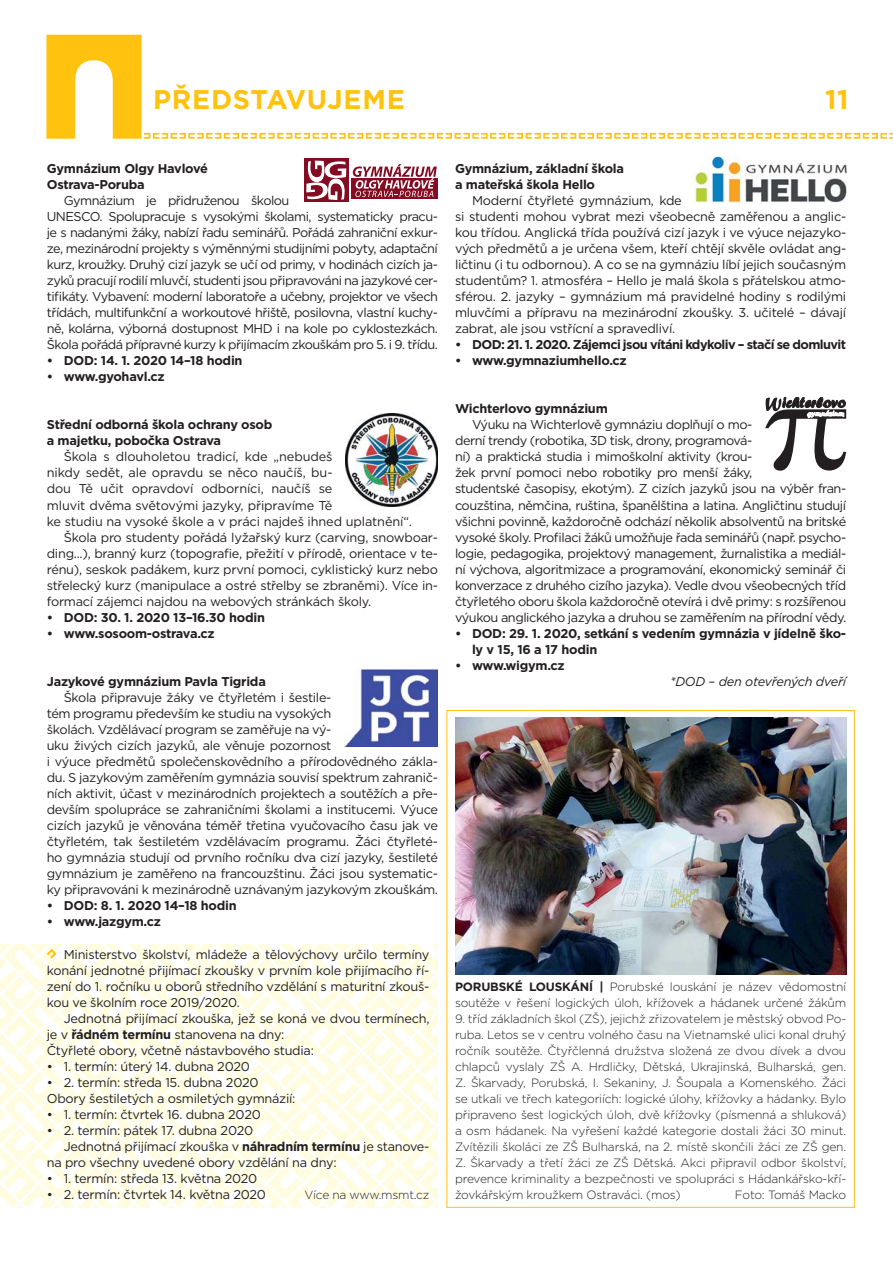
<style>
.page{position:relative;width:893px;height:1263px;background:#fff}
.page>*{position:absolute;margin:0;border:0;box-sizing:border-box;transform-origin:0 0}
.t1{font:700 27px "Gotham";letter-spacing:.03em;color:#ffc20e}
.t2{font:12.75px/16px "Gotham";letter-spacing:-.03em;color:#231f20}
.t3{font:700 12.75px/16px "Gotham";letter-spacing:-.02em;color:#231f20}
.t4{font:12.75px "Gotham";letter-spacing:-.01em;color:#231f20}
.t5{font:700 12.75px "Gotham";letter-spacing:-.045em;color:#231f20}
.t6{font:italic 12.75px "Gotham";letter-spacing:-.02em;color:#231f20}
.t7{font:300 12px/16px "Gotham";letter-spacing:-.015em;color:#231f20}
.s1{font-weight:700}
</style>
<div class="page">
<svg style="left:47px;top:35px;width:846px;height:104px"></svg>
<svg style="left:0;top:945px;width:438px;height:263px"></svg>
<img style="left:694px;top:157px;width:152px;height:45px">
<svg style="left:765px;top:397px;width:81px;height:74px"></svg>
<div style="left:351px;top:178px;width:87px;height:21px;background:#830c22"></div>
<div style="left:304px;top:158px;width:44px;height:44px;background:#830c22"></div>
<svg style="left:306px;top:161px;width:40px;height:39px"></svg>
<svg style="left:353px;top:164px;width:84px;height:33px"></svg>
<img style="left:345px;top:413px;width:93px;height:93px">
<img style="left:344px;top:670px;width:94px;height:77px">
<img style="left:455px;top:718px;width:391px;height:256px">
<h1 class="t1" style="left:153px;top:88px;width:253px">PŘEDSTAVUJEME</h1>
<h1 class="t1" style="left:825px;top:88px;width:25px">11</h1>
<p class="t3" style="left:47px;top:161px;width:163px">Gymnázium Olgy Havlové<br>Ostrava-Poruba</p>
<p class="t2" style="left:47px;top:193px;width:393px;text-indent:17px">Gymnázium je přidruženou školou<br>UNESCO. Spolupracuje s vysokými školami, systematicky pracu&shy;je s nadanými žáky, nabízí řadu seminářů. Pořádá zahraniční exkur&shy;ze, mezinárodní projekty s výměnnými studijními pobyty, adaptační kurz, kroužky. Druhý cizí jazyk se učí od primy, v hodinách cizích ja&shy;zyků pracují rodilí mluvčí, studenti jsou připravováni na jazykové cer&shy;tifikáty. Vybavení: moderní laboratoře a učebny, projektor ve všech třídách, multifunkční a workoutové hřiště, posilovna, vlastní kuchy&shy;ně, kolárna, výborná dostupnost MHD i na kole po cyklostezkách.<br>Škola pořádá přípravné kurzy k přijímacím zkouškám pro 5. i 9. třídu.</p>
<p class="t3" style="left:47px;top:354px;width:197px">• DOD: 14. 1. 2020 14–18 hodin</p>
<p class="t3" style="left:47px;top:370px;width:119px">• www.gyohavl.cz</p>
<p class="t3" style="left:47px;top:418px;width:227px">Střední odborná škola ochrany osob a majetku, pobočka Ostrava</p>
<p class="t4" style="left:64px;top:451px;width:270px">Škola s dlouholetou tradicí, kde „nebudeš</p>
<p class="t4" style="left:47px;top:467px;width:287px">nikdy sedět, ale opravdu se něco naučíš, bu-</p>
<p class="t4" style="left:47px;top:483px;width:287px">dou Tě učit opravdoví odborníci, naučíš se</p>
<p class="t4" style="left:47px;top:499px;width:287px">mluvit dvěma světovými jazyky, připravíme Tě</p>
<p class="t4" style="left:47px;top:515px;width:367px">ke studiu na vysoké škole a v práci najdeš ihned uplatnění“.</p>
<p class="t2" style="left:64px;top:530px;width:376px">Škola pro studenty pořádá lyžařský kurz (carving, snowboar-</p>
<p class="t2" style="left:47px;top:546px;width:393px">ding...), branný kurz (topografie, přežití v přírodě, orientace v te-</p>
<p class="t2" style="left:47px;top:562px;width:393px">rénu), seskok padákem, kurz první pomoci, cyklistický kurz nebo</p>
<p class="t2" style="left:47px;top:578px;width:393px">střelecký kurz (manipulace a ostré střelby se zbraněmi). Více in-</p>
<p class="t2" style="left:47px;top:594px;width:326px">formací zájemci najdou na webových stránkách školy.</p>
<p class="t3" style="left:47px;top:610px;width:220px">• DOD: 30. 1. 2020 13–16.30 hodin</p>
<p class="t3" style="left:47px;top:626px;width:169px">• www.sosoom-ostrava.cz</p>
<p class="t3" style="left:47px;top:674px;width:221px">Jazykové gymnázium Pavla Tigrida</p>
<p class="t2" style="left:47px;top:690px;width:393px;text-indent:17px">Škola připravuje žáky ve čtyřletém i šestile-<br>tém programu především ke studiu na vysokých<br>školách. Vzdělávací program se zaměřuje na vý-<br>uku živých cizích jazyků, ale věnuje pozornost<br>i výuce předmětů společenskovědního a přírodovědného zákla&shy;du. S jazykovým zaměřením gymnázia souvisí spektrum zahranič&shy;ních aktivit, účast v mezinárodních projektech a soutěžích a pře&shy;devším spolupráce se zahraničními školami a institucemi. Výuce cizích jazyků je věnována téměř třetina vyučovacího času jak ve čtyřletém, tak šestiletém vzdělávacím programu. Žáci čtyřleté&shy;ho gymnázia studují od prvního ročníku dva cizí jazyky, šestileté gymnázium je zaměřeno na francouzštinu. Žáci jsou systematic&shy;ky připravováni k mezinárodně uznávaným jazykovým zkouškám.</p>
<p class="t3" style="left:47px;top:899px;width:191px">• DOD: 8. 1. 2020 14–18 hodin</p>
<p class="t3" style="left:47px;top:915px;width:116px">• www.jazgym.cz</p>
<p class="t2" style="left:47px;top:947px;width:384px;text-align:justify;text-indent:17px">Ministerstvo školství, mládeže a tělovýchovy určilo termíny konání jednotné přijímací zkoušky v prvním kole přijímacího ří&shy;zení do 1. ročníku u oborů středního vzdělání s maturitní zkouš&shy;kou ve školním roce 2019/2020.</p>
<p class="t2" style="left:47px;top:1011px;width:384px;text-indent:17px">Jednotná přijímací zkouška, jež se koná ve dvou termínech, je v <span class="s1">řádném termínu</span> stanovena na dny:<br>Čtyřleté obory, včetně nástavbového studia:</p>
<p class="t2" style="left:47px;top:1059px;width:205px">• 1. termín: úterý 14. dubna 2020</p>
<p class="t2" style="left:47px;top:1075px;width:250px">• 2. termín: středa 15. dubna 2020<br>Obory šestiletých a osmiletých gymnázií:</p>
<p class="t2" style="left:47px;top:1107px;width:216px">• 1. termín: čtvrtek 16. dubna 2020</p>
<p class="t2" style="left:47px;top:1123px;width:208px">• 2. termín: pátek 17. dubna 2020</p>
<p class="t2" style="left:64px;top:1139px;width:367px">Jednotná přijímací zkouška v <span class="s1">náhradním termínu</span> je stanove-</p>
<p class="t2" style="left:47px;top:1155px;width:291px">na pro všechny uvedené obory vzdělání na dny:</p>
<p class="t2" style="left:47px;top:1171px;width:212px">• 1. termín: středa 13. května 2020</p>
<p class="t2" style="left:47px;top:1187px;width:221px">• 2. termín: čtvrtek 14. května 2020</p>
<p class="t7" style="left:305px;top:1187px;width:126px">Více na www.msmt.cz</p>
<p class="t3" style="left:455px;top:161px;width:171px">Gymnázium, základní škola a mateřská škola Hello</p>
<p class="t2" style="left:455px;top:193px;width:393px;text-indent:17px">Moderní čtyřleté gymnázium, kde<br>si studenti mohou vybrat mezi všeobecně zaměřenou a anglic&shy;kou třídou. Anglická třída používá cizí jazyk i ve výuce nejazyko&shy;vých předmětů a je určena všem, kteří chtějí skvěle ovládat ang&shy;ličtinu (i tu odbornou). A co se na gymnáziu líbí jejich současným studentům? 1. atmosféra – Hello je malá škola s přátelskou atmo&shy;sférou. 2. jazyky – gymnázium má pravidelné hodiny s rodilými mluvčími a přípravu na mezinárodní zkoušky. 3. učitelé – dávají zabrat, ale jsou vstřícní a spravedliví.</p>
<p class="t5" style="left:455px;top:339px;width:393px">• DOD: 21. 1. 2020. Zájemci jsou vítáni kdykoliv – stačí se domluvit</p>
<p class="t3" style="left:455px;top:354px;width:173px">• www.gymnaziumhello.cz</p>
<p class="t3" style="left:455px;top:402px;width:154px">Wichterlovo gymnázium</p>
<p class="t2" style="left:455px;top:418px;width:393px;text-indent:17px">Výuku na Wichterlově gymnáziu doplňují o mo-<br>derní trendy (robotika, 3D tisk, drony, programová-<br>ní) a praktická studia i mimoškolní aktivity (krou-<br>žek první pomoci nebo robotiky pro menší žáky,<br>studentské časopisy, ekotým). Z cizích jazyků jsou na výběr fran&shy;couzština, němčina, ruština, španělština a latina. Angličtinu studují všichni povinně, každoročně odchází několik absolventů na britské vysoké školy. Profilaci žáků umožňuje řada seminářů (např. psycho&shy;logie, pedagogika, projektový management, žurnalistika a mediál&shy;ní výchova, algoritmizace a programování, ekonomický seminář či konverzace z druhého cizího jazyka). Vedle dvou všeobecných tříd čtyřletého oboru škola každoročně otevírá i dvě primy: s rozšířenou výukou anglického jazyka a druhou se zaměřením na přírodní vědy.</p>
<p class="t3" style="left:472px;top:626px;width:376px;text-indent:-17px">• DOD: 29. 1. 2020, setkání s vedením gymnázia v jídelně ško&shy;ly v 15, 16 a 17 hodin</p>
<p class="t3" style="left:455px;top:658px;width:111px">• www.wigym.cz</p>
<p class="t6" style="left:670px;top:676px;width:178px">*DOD – den otevřených dveří</p>
<p class="t7" style="left:455px;top:979px;width:393px"><span class="s1">PORUBSKÉ LOUSKÁNÍ |</span> Porubské louskání je název vědomostní soutěže v řešení logických úloh, křížovek a hádanek určené žákům</p>
<p class="t7" style="left:455px;top:1011px;width:393px;text-align:justify">9. tříd základních škol (ZŠ), jejichž zřizovatelem je městský obvod Po&shy;ruba. Letos se v centru volného času na Vietnamské ulici konal druhý ročník soutěže. Čtyřčlenná družstva složená ze dvou dívek a dvou chlapců vyslaly ZŠ A. Hrdličky, Dětská, Ukrajinská, Bulharská, gen.<br>Z. Škarvady, Porubská, I. Sekaniny, J. Šoupala a Komenského. Žáci se utkali ve třech kategoriích: logické úlohy, křížovky a hádanky. Bylo připraveno šest logických úloh, dvě křížovky (písmenná a shluková) a osm hádanek. Na vyřešení každé kategorie dostali žáci 30 minut.<br>Zvítězili školáci ze ZŠ Bulharská, na 2. místě skončili žáci ze ZŠ gen.<br>Z. Škarvady a třetí žáci ze ZŠ Dětská. Akci připravil odbor školství, prevence kriminality a bezpečnosti ve spolupráci s Hádankářsko-kří&shy;žovkářským kroužkem Ostraváci. (mos)</p>
<p class="t7" style="left:735px;top:1187px;width:113px">Foto: Tomáš Macko</p>
</div>
